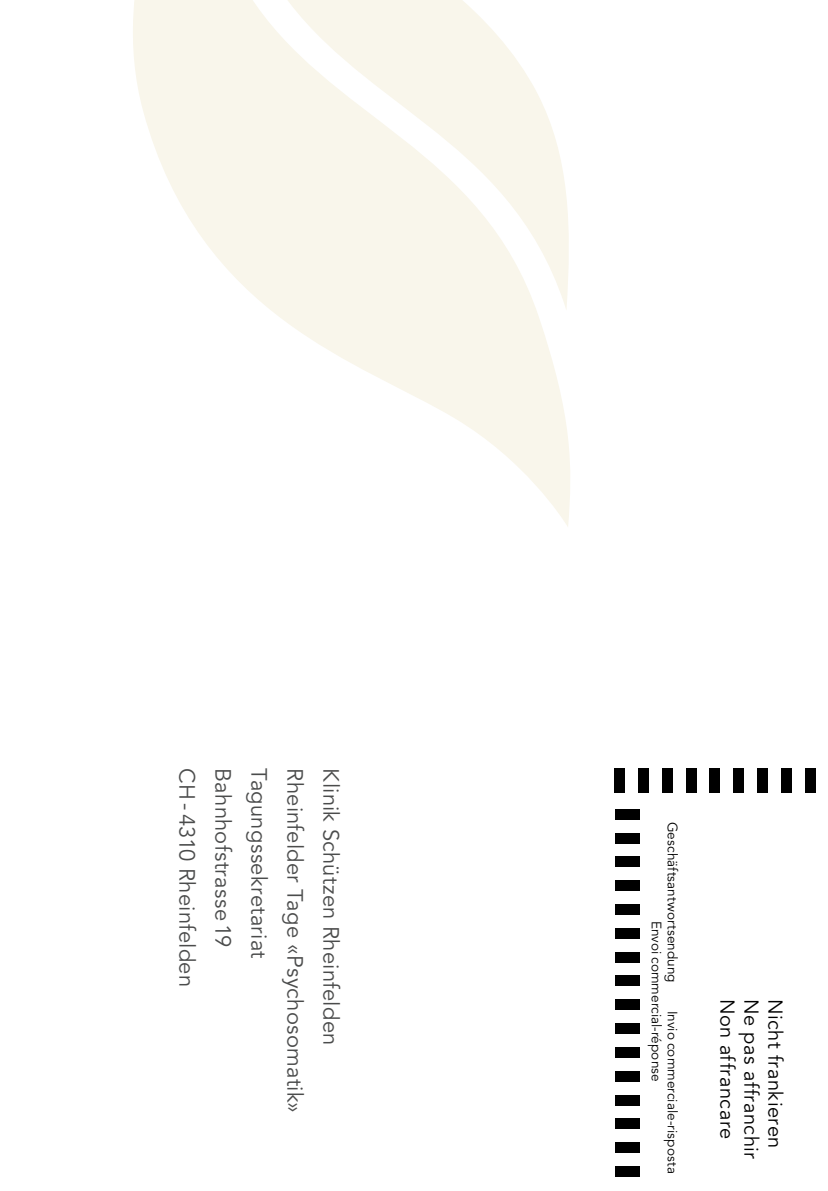
<style>
.page{position:relative;width:828px;height:1191px;background:#fff}
.page>*{position:absolute;margin:0;border:0;box-sizing:border-box;transform-origin:0 0}
.t1{font:22px "Avenir LT Std";letter-spacing:.01em;color:#4b4c4c}
.t2{font:20px "Avenir LT Std";letter-spacing:.025em;color:#000}
.t3{font:13.6px/16.4px "Avenir LT Std";color:#000}
</style>
<div class="page">
<svg style="left:133px;top:0;width:437px;height:527px;fill:#f9f6eb"></svg>
<div style="left:615px;top:809px;width:24px;height:10px;background:#000"></div>
<div style="left:615px;top:833px;width:24px;height:10px;background:#000"></div>
<div style="left:615px;top:856px;width:24px;height:11px;background:#000"></div>
<div style="left:615px;top:880px;width:24px;height:11px;background:#000"></div>
<div style="left:615px;top:904px;width:24px;height:10px;background:#000"></div>
<div style="left:615px;top:928px;width:24px;height:10px;background:#000"></div>
<div style="left:615px;top:952px;width:24px;height:10px;background:#000"></div>
<div style="left:615px;top:975px;width:24px;height:11px;background:#000"></div>
<div style="left:615px;top:999px;width:24px;height:11px;background:#000"></div>
<div style="left:615px;top:1023px;width:24px;height:10px;background:#000"></div>
<div style="left:615px;top:1047px;width:24px;height:10px;background:#000"></div>
<div style="left:615px;top:1071px;width:24px;height:10px;background:#000"></div>
<div style="left:615px;top:1094px;width:24px;height:11px;background:#000"></div>
<div style="left:615px;top:1118px;width:24px;height:11px;background:#000"></div>
<div style="left:615px;top:1142px;width:24px;height:10px;background:#000"></div>
<div style="left:615px;top:1166px;width:24px;height:10px;background:#000"></div>
<div style="left:805px;top:768px;width:10px;height:25px;background:#000"></div>
<div style="left:781px;top:768px;width:10px;height:25px;background:#000"></div>
<div style="left:757px;top:768px;width:10px;height:25px;background:#000"></div>
<div style="left:733px;top:768px;width:11px;height:25px;background:#000"></div>
<div style="left:709px;top:768px;width:11px;height:25px;background:#000"></div>
<div style="left:686px;top:768px;width:10px;height:25px;background:#000"></div>
<div style="left:662px;top:768px;width:10px;height:25px;background:#000"></div>
<div style="left:638px;top:768px;width:10px;height:25px;background:#000"></div>
<div style="left:614px;top:768px;width:11px;height:25px;background:#000"></div>
<p class="t1" style="left:200px;top:768px;width:220px;rotate:90deg">CH - 4310 Rheinfelden</p>
<p class="t1" style="left:236px;top:768px;width:180px;rotate:90deg">Bahnhofstrasse19</p>
<p class="t1" style="left:272px;top:768px;width:191px;rotate:90deg">Tagungssekretariat</p>
<p class="t1" style="left:308px;top:768px;width:346px;rotate:90deg">Rheinfelder Tage «Psychosomatik»</p>
<p class="t1" style="left:344px;top:768px;width:278px;rotate:90deg">Klinik Schützen Rheinfelden</p>
<p class="t3" style="left:680px;top:821px;width:162px;rotate:90deg">Geschäftsantwortsendung</p>
<p class="t3" style="left:680px;top:921px;width:254px;text-indent:90px;rotate:90deg">Invio commerciale-risposta<br>Envoi commercial-réponse</p>
<p class="t2" style="left:739px;top:998px;width:142px;rotate:90deg">Non affrancare</p>
<p class="t2" style="left:763px;top:998px;width:162px;rotate:90deg">Ne pas affranchir</p>
<p class="t2" style="left:787px;top:998px;width:151px;rotate:90deg">Nicht frankieren</p>
</div>
